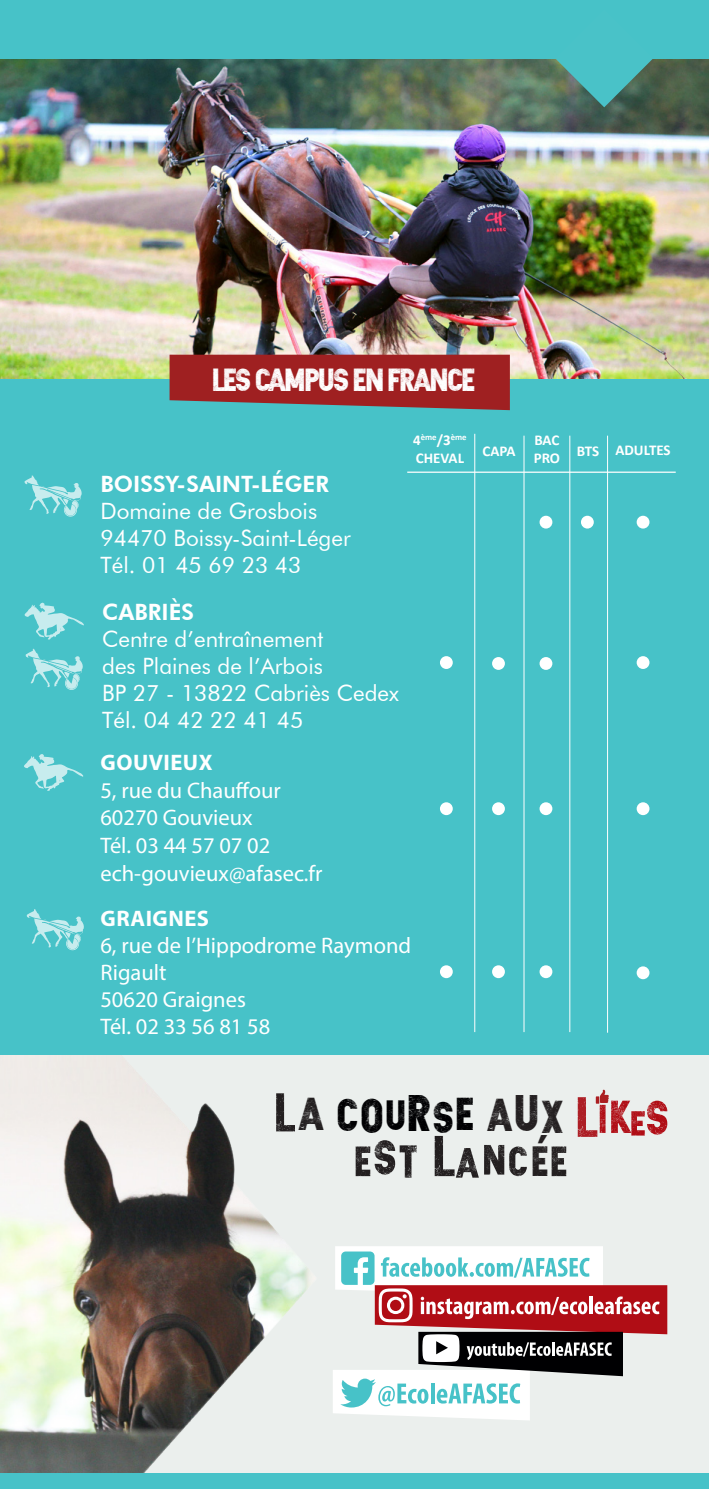
<style>
.page{position:relative;width:709px;height:1489px;background:#fff}
.page>*{position:absolute;margin:0;border:0;box-sizing:border-box;transform-origin:0 0}
.t1{font:46.75px "Zilap Sleep Grunge";color:#231f20;scale:.95 1}
.t2{font:43px "Zilap Sleep Grunge";color:#231f20;scale:.95 1}
.t3{font:32.5px "Zilap Sleep Grunge";letter-spacing:-.09em;color:#fff}
.t4{font:22.5px "Futura BT";color:#fff}
.t5{font:22.5px "Myriad Pro";color:#fff}
.t6{font:800 22.5px "Futura BT";color:#fff}
.t7{font:700 22.5px "Myriad Pro";letter-spacing:.02em;color:#fff}
.t8{font:700 15px "Calibri";color:#fff}
.t9{font:700 8.75px "Calibri";color:#fff}
.s1{font-size:15px}
.s2{font-size:55.25px}
.s3{color:#000002}
.s4{font-size:49.75px;color:#000002}
.s5{font-size:43px;color:#000002}
.s6{font-size:52px;color:#000002}
.s7{font-size:45.25px;color:#000002}
.s8{font-size:52px}
</style>
<div class="page">
<img style="left:1px;top:58px;width:708px;height:321px">
<div style="left:1px;top:379px;width:708px;height:676px;background:#47c2c8"></div>
<svg style="left:169px;top:354px;width:341px;height:56px;background:#973031"></svg>
<hr style="left:474px;top:434px;width:1px;height:598px;background:#fff">
<hr style="left:523px;top:435px;width:1px;height:597px;background:#fff">
<hr style="left:569px;top:435px;width:1px;height:597px;background:#fff">
<div style="left:539px;top:515px;width:13px;height:13px;background:#fff;border-radius:50%"></div>
<div style="left:581px;top:515px;width:13px;height:13px;background:#fff;border-radius:50%"></div>
<div style="left:440px;top:656px;width:13px;height:13px;background:#fff;border-radius:50%"></div>
<div style="left:492px;top:657px;width:13px;height:13px;background:#fff;border-radius:50%"></div>
<div style="left:539px;top:657px;width:13px;height:13px;background:#fff;border-radius:50%"></div>
<div style="left:440px;top:802px;width:13px;height:13px;background:#fff;border-radius:50%"></div>
<div style="left:492px;top:802px;width:13px;height:13px;background:#fff;border-radius:50%"></div>
<div style="left:539px;top:802px;width:13px;height:13px;background:#fff;border-radius:50%"></div>
<hr style="left:607px;top:435px;width:1px;height:597px;background:#fff">
<hr style="left:407px;top:471px;width:268px;height:2px;background:#fff">
<div style="left:636px;top:515px;width:13px;height:13px;background:#fff;border-radius:50%"></div>
<div style="left:636px;top:656px;width:13px;height:13px;background:#fff;border-radius:50%"></div>
<div style="left:636px;top:802px;width:13px;height:13px;background:#fff;border-radius:50%"></div>
<svg style="left:24px;top:754px;width:59px;height:36px"></svg>
<div style="left:1px;top:0;width:708px;height:58px;background:#47c2c8"></div>
<svg style="left:555px;top:58px;width:98px;height:49px;background:#4b948f"></svg>
<div style="left:0;top:1055px;width:709px;height:433px;background:#ebefed"></div>
<svg style="left:377px;top:1246px;width:290px;height:174px"></svg>
<img style="left:1px;top:1077px;width:376px;height:396px">
<div style="left:0;top:1473px;width:709px;height:15px;background:#47c2c8"></div>
<svg style="left:355px;top:1140px;width:61px;height:37px"></svg>
<svg style="left:434px;top:1135px;width:93px;height:42px"></svg>
<svg style="left:551px;top:1146px;width:15px;height:30px"></svg>
<svg style="left:577px;top:1089px;width:90px;height:47px"></svg>
<div style="left:440px;top:965px;width:13px;height:13px;background:#fff;border-radius:50%"></div>
<div style="left:492px;top:965px;width:13px;height:13px;background:#fff;border-radius:50%"></div>
<div style="left:539px;top:965px;width:13px;height:13px;background:#fff;border-radius:50%"></div>
<div style="left:636px;top:966px;width:13px;height:13px;background:#fff;border-radius:50%"></div>
<svg style="left:25px;top:602px;width:59px;height:37px"></svg>
<svg style="left:26px;top:648px;width:57px;height:42px"></svg>
<svg style="left:25px;top:475px;width:57px;height:42px"></svg>
<svg style="left:27px;top:909px;width:57px;height:41px"></svg>
<p class="t3" style="left:212px;top:358px;width:265px">LES CAMPUS EN FRANCE</p>
<p class="t6" style="left:100px;top:470px;width:230px">BOISSY-SAINT-LÉGER</p>
<p class="t4" style="left:100px;top:497px;width:218px">Domaine de Grosbois</p>
<p class="t4" style="left:100px;top:524px;width:252px">94470 Boissy-Saint-Léger</p>
<p class="t4" style="left:100px;top:551px;width:202px">Tél. 01 45 69 23 43</p>
<p class="t6" style="left:102px;top:598px;width:93px">CABRIÈS</p>
<p class="t4" style="left:102px;top:625px;width:223px">Centre d’entraînement</p>
<p class="t4" style="left:102px;top:652px;width:222px">des Plaines de l’Arbois</p>
<p class="t4" style="left:102px;top:679px;width:298px">BP 27 - 13822 Cabriès Cedex</p>
<p class="t4" style="left:102px;top:706px;width:202px">Tél. 04 42 22 41 45</p>
<p class="t7" style="left:101px;top:748px;width:113px">GOUVIEUX</p>
<p class="t5" style="left:100px;top:776px;width:182px">5, rue du Chauffour</p>
<p class="t5" style="left:100px;top:804px;width:154px">60270 Gouvieux</p>
<p class="t5" style="left:100px;top:831px;width:171px">Tél. 03 44 57 07 02</p>
<p class="t5" style="left:100px;top:859px;width:224px">ech-gouvieux@afasec.fr</p>
<p class="t9" style="left:413px;top:431px;width:55px"><span class="s1">4</span>ème<span class="s1">/3</span>ème</p>
<p class="t8" style="left:416px;top:447px;width:50px">CHEVAL</p>
<p class="t7" style="left:101px;top:903px;width:110px">GRAIGNES</p>
<p class="t5" style="left:100px;top:931px;width:312px">6, rue de l’Hippodrome Raymond</p>
<p class="t5" style="left:100px;top:958px;width:68px">Rigault</p>
<p class="t5" style="left:100px;top:985px;width:147px">50620 Graignes</p>
<p class="t5" style="left:100px;top:1012px;width:171px">Tél. 02 33 56 81 58</p>
<p class="t8" style="left:482px;top:440px;width:35px">CAPA</p>
<p class="t8" style="left:534px;top:429px;width:27px">BAC</p>
<p class="t8" style="left:533px;top:447px;width:28px">PRO</p>
<p class="t8" style="left:576px;top:440px;width:24px">BTS</p>
<p class="t8" style="left:615px;top:440px;width:57px">ADULTES</p>
<h1 class="t1" style="left:273px;top:1084px;width:308px"><span class="s2">L</span>A <span class="s3">C</span><span class="s4">O</span><span class="s5">U</span><span class="s6">R</span><span class="s7">S</span><span class="s3">E</span> A<span class="s8">U</span>X</h1>
<h2 class="t2" style="left:531px;top:1133px;width:21px">É</h2>
</div>
